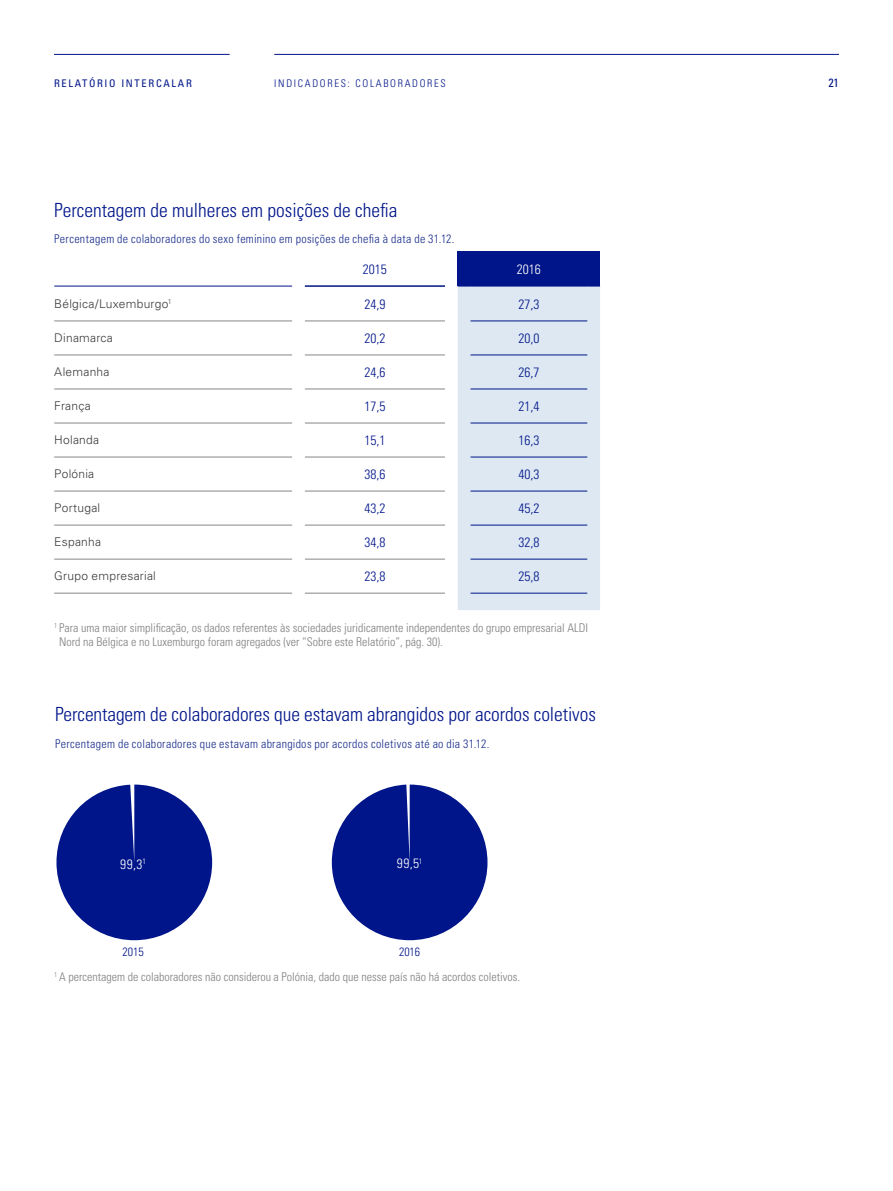
<style>
.page{position:relative;width:893px;height:1191px;background:#fff}
.page>*{position:absolute;margin:0;border:0;box-sizing:border-box;transform-origin:0 0}
.t1{font:300 condensed 19.5px "Univers LT Std";letter-spacing:-.005em;color:#001589}
.t2{font:300 condensed 13.5px "Univers LT Std";color:#001589}
.t3{font:300 condensed 13.5px "Univers LT Std";color:#fff}
.t4{font:300 condensed 12px/14.4px "Univers LT Std";color:#7f7f7f}
.t5{font:300 condensed 12px "Univers LT Std";letter-spacing:.025em;color:#1a2d8c}
.t6{font:300 12px "Univers LT Std";letter-spacing:.02em;color:#3a3a39}
.t7{font:300 condensed 12px "Univers LT Std";color:#001589}
.t8{font:condensed 12px "Univers LT Std";color:#001589}
.t9{font:300 condensed 10.5px "Univers LT Std";letter-spacing:.16em;color:#001589}
.t10{font:condensed 10.5px "Univers LT Std";letter-spacing:.16em;color:#001589}
</style>
<div class="page">
<hr style="left:54px;top:54px;width:176px;height:1px;background:#001589">
<hr style="left:274px;top:54px;width:565px;height:1px;background:#001589">
<div style="left:458px;top:252px;width:142px;height:34px;background:#001589"></div>
<div style="left:458px;top:287px;width:142px;height:323px;background:#dde8f3"></div>
<hr style="left:470px;top:320px;width:117px;height:1px;background:#001589">
<hr style="left:470px;top:354px;width:117px;height:1px;background:#001589">
<hr style="left:470px;top:388px;width:117px;height:1px;background:#001589">
<hr style="left:470px;top:422px;width:117px;height:1px;background:#001589">
<hr style="left:470px;top:456px;width:117px;height:1px;background:#001589">
<hr style="left:470px;top:491px;width:117px;height:1px;background:#001589">
<hr style="left:470px;top:525px;width:117px;height:1px;background:#001589">
<hr style="left:470px;top:559px;width:117px;height:1px;background:#001589">
<hr style="left:470px;top:593px;width:117px;height:1px;background:#001589">
<hr style="left:54px;top:320px;width:238px;height:1px;background:#868786">
<hr style="left:54px;top:354px;width:238px;height:1px;background:#868786">
<hr style="left:54px;top:388px;width:238px;height:1px;background:#868786">
<hr style="left:54px;top:422px;width:238px;height:1px;background:#868786">
<hr style="left:54px;top:456px;width:238px;height:1px;background:#868786">
<hr style="left:54px;top:491px;width:238px;height:1px;background:#868786">
<hr style="left:54px;top:525px;width:238px;height:1px;background:#868786">
<hr style="left:54px;top:559px;width:238px;height:1px;background:#868786">
<hr style="left:54px;top:593px;width:238px;height:1px;background:#868786">
<hr style="left:305px;top:320px;width:140px;height:1px;background:#868786">
<hr style="left:54px;top:286px;width:238px;height:1px;background:#001589">
<svg style="left:458px;top:286px;width:12px;height:1px"></svg>
<hr style="left:470px;top:286px;width:117px;height:1px;background:#001589">
<svg style="left:587px;top:286px;width:13px;height:1px"></svg>
<hr style="left:305px;top:285px;width:140px;height:2px;background:#001589">
<hr style="left:305px;top:593px;width:140px;height:1px;background:#868786">
<hr style="left:305px;top:559px;width:140px;height:1px;background:#868786">
<hr style="left:305px;top:491px;width:140px;height:1px;background:#868786">
<hr style="left:305px;top:525px;width:140px;height:1px;background:#868786">
<hr style="left:305px;top:422px;width:140px;height:1px;background:#868786">
<hr style="left:305px;top:456px;width:140px;height:1px;background:#868786">
<hr style="left:305px;top:354px;width:140px;height:1px;background:#868786">
<hr style="left:305px;top:388px;width:140px;height:1px;background:#868786">
<div style="left:56px;top:784px;width:156px;height:156px;background:#001589;border-radius:77px"></div>
<div style="left:332px;top:784px;width:155px;height:156px;background:#001589;border-radius:77px"></div>
<p class="t10" style="left:54px;top:77px;width:139px">RELATÓRIO INTERCALAR</p>
<p class="t9" style="left:274px;top:77px;width:12px">Indicador</p>
<p class="t9" style="left:334px;top:77px;width:37px">es : Colaborador</p>
<p class="t9" style="left:434px;top:77px;width:12px">es</p>
<p class="t8" style="left:828px;top:75px;width:12px">21</p>
<h1 class="t1" style="left:54px;top:198px;width:345px">Percentagem de mulheres em posições de chefia</h1>
<p class="t5" style="left:54px;top:232px;width:402px">Percentagem de colaboradores do sexo feminino em posições de chefia à data de 31.12.</p>
<p class="t2" style="left:363px;top:261px;width:25px">2015</p>
<p class="t3" style="left:517px;top:261px;width:25px">2016</p>
<p class="t6" style="left:54px;top:296px;width:119px">Bélgica/Luxemburgo<sup>1</sup></p>
<p class="t2" style="left:364px;top:296px;width:22px">24,9</p>
<p class="t2" style="left:518px;top:296px;width:22px">27,3</p>
<p class="t6" style="left:54px;top:331px;width:60px">Dinamarca</p>
<p class="t2" style="left:364px;top:330px;width:22px">20,2</p>
<p class="t2" style="left:518px;top:330px;width:22px">20,0</p>
<p class="t6" style="left:54px;top:365px;width:57px">Alemanha</p>
<p class="t2" style="left:364px;top:364px;width:22px">24,6</p>
<p class="t2" style="left:518px;top:364px;width:22px">26,7</p>
<p class="t6" style="left:54px;top:399px;width:38px">França</p>
<p class="t2" style="left:364px;top:398px;width:22px">17,5</p>
<p class="t2" style="left:518px;top:398px;width:22px">21,4</p>
<p class="t6" style="left:54px;top:433px;width:47px">Holanda</p>
<p class="t2" style="left:364px;top:432px;width:22px">15,1</p>
<p class="t2" style="left:518px;top:432px;width:22px">16,3</p>
<p class="t6" style="left:54px;top:467px;width:42px">Polónia</p>
<p class="t2" style="left:364px;top:466px;width:22px">38,6</p>
<p class="t2" style="left:518px;top:466px;width:22px">40,3</p>
<p class="t6" style="left:54px;top:501px;width:48px">Portugal</p>
<p class="t2" style="left:364px;top:500px;width:22px">43,2</p>
<p class="t2" style="left:518px;top:500px;width:22px">45,2</p>
<p class="t6" style="left:54px;top:535px;width:48px">Espanha</p>
<p class="t2" style="left:364px;top:534px;width:22px">34,8</p>
<p class="t2" style="left:518px;top:534px;width:22px">32,8</p>
<p class="t6" style="left:54px;top:569px;width:103px">Grupo empresarial</p>
<p class="t2" style="left:364px;top:568px;width:22px">23,8</p>
<p class="t2" style="left:518px;top:568px;width:22px">25,8</p>
<p class="t4" style="left:59px;top:620px;width:530px;text-indent:-5px"><sup>1</sup> Para uma maior simplificação, os dados referentes às sociedades juridicamente independentes do grupo empresarial ALDI<br>Nord na Bélgica e no Luxemburgo foram agregados (ver “Sobre este Relatório”, pág. 30).</p>
<h1 class="t1" style="left:55px;top:702px;width:542px">Percentagem de colaboradores que estavam abrangidos por acordos coletivos</h1>
<p class="t5" style="left:55px;top:736px;width:436px">Percentagem de colaboradores que estavam abrangidos por acordos coletivos até ao dia 31.12.</p>
<p class="t3" style="left:120px;top:855px;width:27px">99,3<sup>1</sup></p>
<p class="t3" style="left:397px;top:855px;width:27px">99,5<sup>1</sup></p>
<p class="t7" style="left:122px;top:944px;width:23px">2015</p>
<p class="t7" style="left:399px;top:944px;width:23px">2016</p>
<p class="t4" style="left:54px;top:969px;width:468px"><sup>1</sup> A percentagem de colaboradores não considerou a Polónia, dado que nesse país não há acordos coletivos.</p>
</div>
